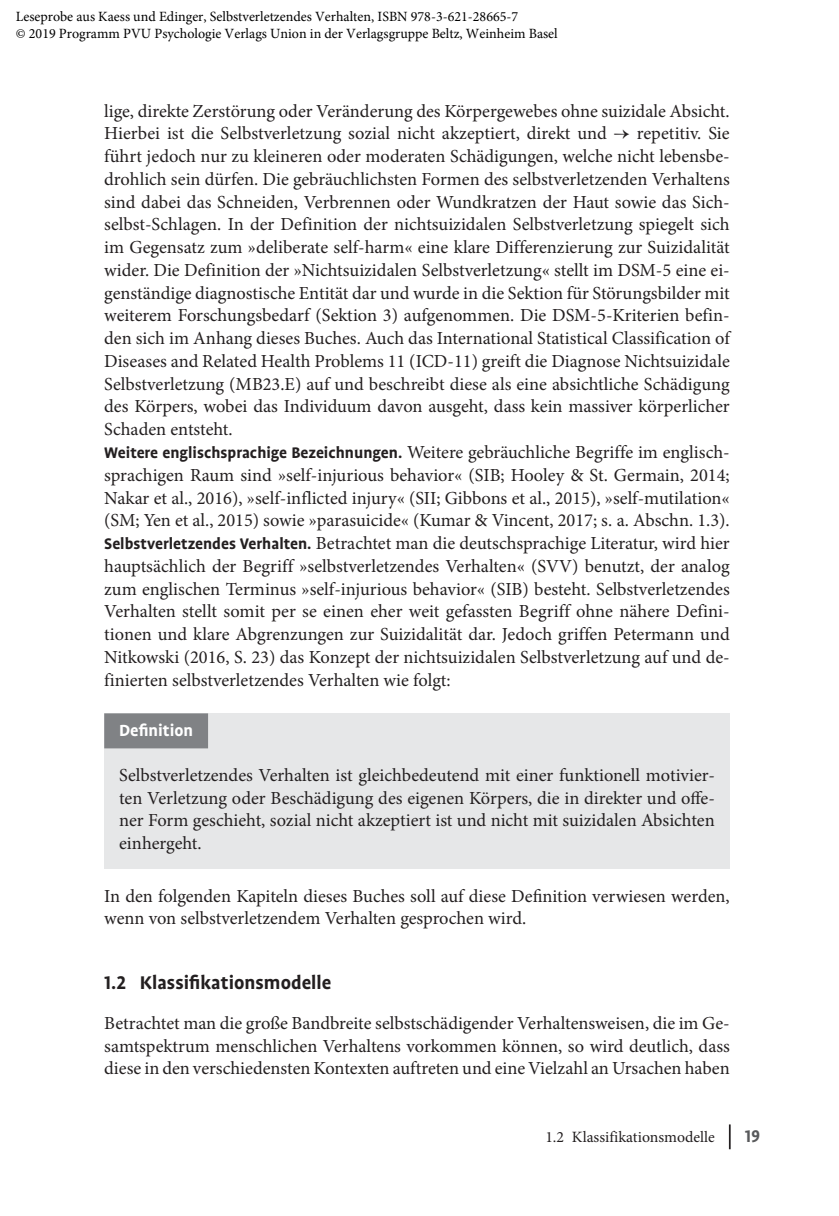
<style>
.page{position:relative;width:839px;height:1216px;background:#fff}
.page>*{position:absolute;margin:0;border:0;box-sizing:border-box;transform-origin:0 0}
.t1{font:700 21px "Profile OT";color:#231f20}
.t2{font:700 19.25px "Profile OT";color:#58595b}
.t3{font:18.38px/22.8px "Minion Pro";color:#231f20}
.t4{font:700 18.38px "Profile OT";color:#fff}
.t5{font:15.75px "Minion Pro";color:#231f20}
.t6{font:14px/16.8px "Minion Pro";color:#000}
.s1{font-family:"Profile OT";font-weight:700;font-size:17.5px}
</style>
<div class="page">
<hr style="left:728px;top:1124px;width:2px;height:25px;background:#231f20">
<div style="left:104px;top:713px;width:625px;height:39px;background:#e6e7e8"></div>
<div style="left:104px;top:713px;width:104px;height:35px;background:#808285"></div>
<div style="left:104px;top:752px;width:625px;height:117px;background:#e6e7e8"></div>
<p class="t6" style="left:16px;top:8px;width:543px">Leseprobe aus Kaess und Edinger, Selbstverletzendes Verhalten, ISBN 978-3-621-28665-7<br>© 2019 Programm PVU Psychologie Verlags Union in der Verlagsgruppe Beltz, Weinheim Basel</p>
<p class="t3" style="left:104px;top:99px;width:627px">lige, direkte Zerstörung oder Veränderung des Körpergewebes ohne suizidale Absicht.<br>Hierbei ist die Selbstverletzung sozial nicht akzeptiert, direkt und → repetitiv. Sie führt jedoch nur zu kleineren oder moderaten Schädigungen, welche nicht lebensbe&shy;drohlich sein dürfen. Die gebräuchlichsten Formen des selbstverletzenden Verhaltens sind dabei das Schneiden, Verbrennen oder Wundkratzen der Haut sowie das Sich&shy;selbst-Schlagen. In der Definition der nichtsuizidalen Selbstverletzung spiegelt sich im Gegensatz zum »deliberate self-harm« eine klare Differenzierung zur Suizidalität wider. Die Definition der »Nichtsuizidalen Selbstverletzung« stellt im DSM-5 eine ei&shy;genständige diagnostische Entität dar und wurde in die Sektion für Störungsbilder mit weiterem Forschungsbedarf (Sektion 3) aufgenommen. Die DSM-5-Kriterien befin&shy;den sich im Anhang dieses Buches. Auch das International Statistical Classification of Diseases and Related Health Problems 11 (ICD-11) greift die Diagnose Nichtsuizidale Selbstverletzung (MB23.E) auf und beschreibt diese als eine absichtliche Schädigung des Körpers, wobei das Individuum davon ausgeht, dass kein massiver körperlicher Schaden entsteht.<br><span class="s1">Weitere englischsprachige Bezeichnungen.</span> Weitere gebräuchliche Begriffe im englisch&shy;sprachigen Raum sind »self-injurious behavior« (SIB; Hooley &amp; St. Germain, 2014; Nakar et al., 2016), »self-inflicted injury« (SII; Gibbons et al., 2015), »self-mutilation« (SM; Yen et al., 2015) sowie »parasuicide« (Kumar &amp; Vincent, 2017; s. a. Abschn. 1.3).<br><span class="s1">Selbstverletzendes Verhalten.</span> Betrachtet man die deutschsprachige Literatur, wird hier hauptsächlich der Begriff »selbstverletzendes Verhalten« (SVV) benutzt, der analog zum englischen Terminus »self-injurious behavior« (SIB) besteht. Selbstverletzendes Verhalten stellt somit per se einen eher weit gefassten Begriff ohne nähere Defini&shy;tionen und klare Abgrenzungen zur Suizidalität dar. Jedoch griffen Petermann und Nitkowski (2016, S. 23) das Konzept der nichtsuizidalen Selbstverletzung auf und de&shy;finierten selbstverletzendes Verhalten wie folgt:</p>
<p class="t4" style="left:119px;top:720px;width:75px">Definition</p>
<p class="t3" style="left:119px;top:763px;width:597px;text-align:justify">Selbstverletzendes Verhalten ist gleichbedeutend mit einer funktionell motivier&shy;ten Verletzung oder Beschädigung des eigenen Körpers, die in direkter und offe&shy;ner Form geschieht, sozial nicht akzeptiert ist und nicht mit suizidalen Absichten einhergeht.</p>
<p class="t3" style="left:104px;top:884px;width:627px">In den folgenden Kapiteln dieses Buches soll auf diese Definition verwiesen werden, wenn von selbstverletzendem Verhalten gesprochen wird.</p>
<p class="t1" style="left:104px;top:970px;width:228px">1.2 Klassifikationsmodelle</p>
<p class="t3" style="left:104px;top:1011px;width:627px;text-align:justify">Betrachtet man die große Bandbreite selbstschädigender Verhaltensweisen, die im Ge&shy;samtspektrum menschlichen Verhaltens vorkommen können, so wird deutlich, dass diese in den verschiedensten Kontexten auftreten und eine Vielzahl an Ursachen haben</p>
<p class="t5" style="left:545px;top:1126px;width:171px">1.2 Klassifikationsmodelle</p>
<p class="t2" style="left:744px;top:1125px;width:17px">19</p>
</div>
